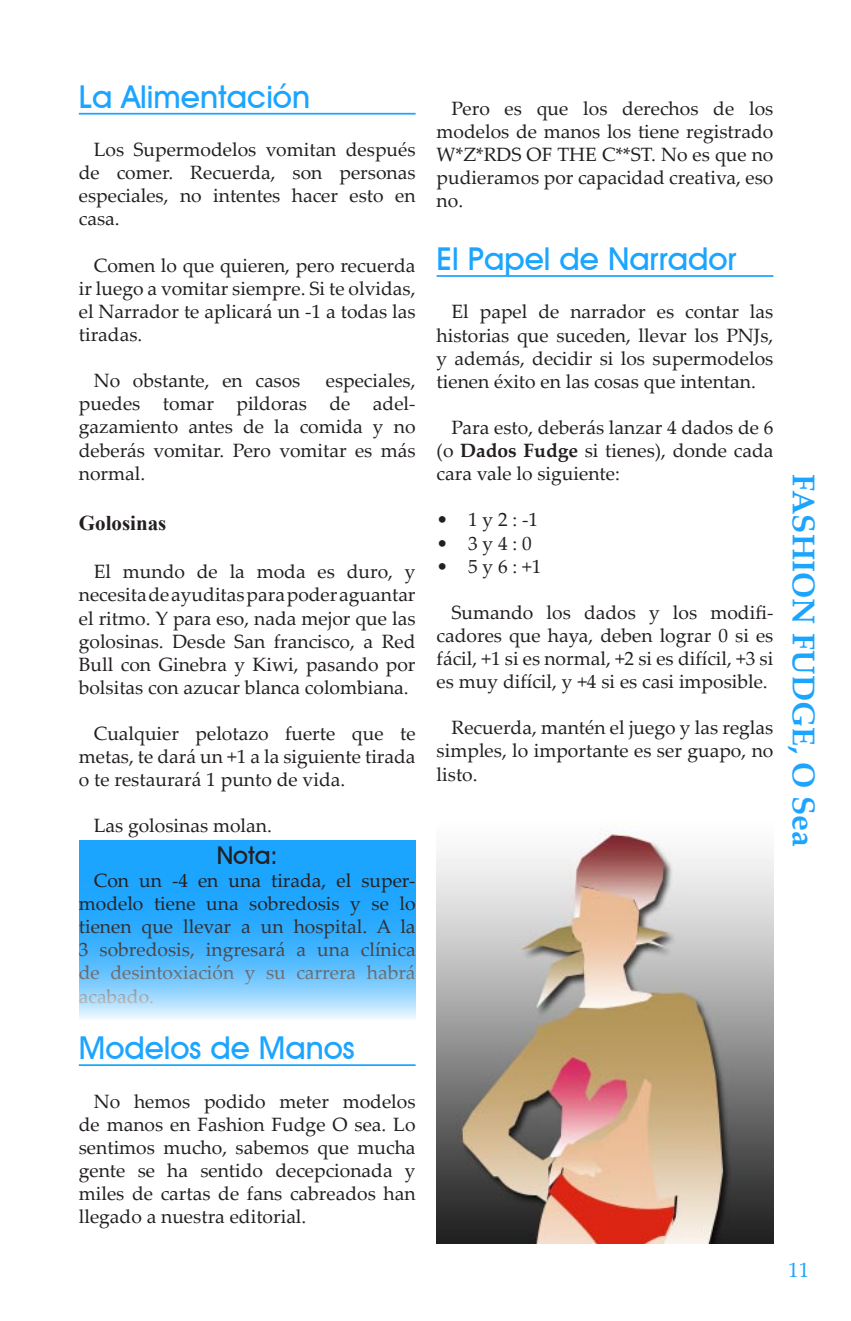
<style>
.page{position:relative;width:851px;height:1321px;background:#fff}
.page>*{position:absolute;margin:0;border:0;box-sizing:border-box;transform-origin:0 0}
.t1{font:700 31.5px "Decker";color:#1ca5ff}
.t2{font:700 31.5px "Palatino Linotype";color:#1ca5ff}
.t3{font:700 24.5px "Decker";color:#231f20}
.t4{font:700 21px "Times New Roman";color:#231f20}
.t5{font:21px "Palatino Linotype";color:#1ca5ff}
.t6{font:19.25px/23.1px "Palatino Linotype";color:#231f20;text-align:justify}
.s1{font-weight:700}
</style>
<div class="page">
<hr style="left:79px;top:113px;width:336px;height:2px;background:#1ca5ff">
<hr style="left:79px;top:1064px;width:336px;height:2px;background:#1ca5ff">
<hr style="left:436px;top:275px;width:337px;height:2px;background:#1ca5ff">
<svg style="left:79px;top:840px;width:336px;height:179px"></svg>
<img style="left:436px;top:829px;width:337px;height:414px">
<h1 class="t1" style="left:79px;top:78px;width:233px">La Alimentación</h1>
<p class="t6" style="left:79px;top:137px;width:338px;text-indent:15px">Los Supermodelos vomitan después de comer. Recuerda, son personas especiales, no intentes hacer esto en casa.</p>
<p class="t6" style="left:79px;top:253px;width:338px;text-indent:15px">Comen lo que quieren, pero recuerda ir luego a vomitar siempre. Si te olvidas, el Narrador te aplicará un -1 a todas las tiradas.</p>
<p class="t6" style="left:94px;top:368px;width:208px">No obstante, en casos</p>
<p class="t6" style="left:79px;top:368px;width:338px;text-indent:247px">especiales, puedes tomar pildoras de adel&shy;gazamiento antes de la comida y no deberás vomitar. Pero vomitar es más normal.</p>
<p class="t4" style="left:79px;top:508px;width:89px">Golosinas</p>
<p class="t6" style="left:79px;top:559px;width:338px;text-indent:15px">El mundo de la moda es duro, y necesita de ayuditas para poder aguantar el ritmo. Y para eso, nada mejor que las golosinas. Desde San francisco, a Red Bull con Ginebra y Kiwi, pasando por bolsitas con azucar blanca colombiana.</p>
<p class="t6" style="left:79px;top:721px;width:338px;text-indent:15px">Cualquier pelotazo fuerte que te metas, te dará un +1 a la siguiente tirada o te restaurará 1 punto de vida.</p>
<p class="t6" style="left:94px;top:814px;width:180px">Las golosinas molan.</p>
<p class="t3" style="left:217px;top:840px;width:63px">Nota:</p>
<p class="t6" style="left:79px;top:868px;width:338px;text-indent:15px">Con un -4 en una tirada, el super&shy;modelo tiene una sobredosis y se lo tienen que llevar a un hospital. A la 3 sobredosis, ingresará a una clínica de desintoxiación y su carrera habrá acabado.</p>
<h1 class="t1" style="left:79px;top:1029px;width:277px">Modelos de Manos</h1>
<p class="t6" style="left:79px;top:1089px;width:338px;text-indent:15px">No hemos podido meter modelos de manos en Fashion Fudge O sea. Lo sentimos mucho, sabemos que mucha gente se ha sentido decepcionada y miles de cartas de fans cabreados han llegado a nuestra editorial.</p>
<p class="t6" style="left:436px;top:96px;width:338px;text-indent:15px">Pero es que los derechos de los modelos de manos los tiene registrado W*Z*RDS OF THE C**ST. No es que no pudieramos por capacidad creativa, eso no.</p>
<h1 class="t1" style="left:436px;top:240px;width:301px">El Papel de Narrador</h1>
<p class="t6" style="left:436px;top:300px;width:338px;text-indent:15px">El papel de narrador es contar las historias que suceden, llevar los PNJs, y además, decidir si los supermodelos tienen éxito en las cosas que intentan.</p>
<p class="t6" style="left:436px;top:415px;width:338px;text-indent:15px">Para esto, deberás lanzar 4 dados de 6 (o <span class="s1">Dados Fudge</span> si tienes), donde cada cara vale lo siguiente:</p>
<p class="t6" style="left:436px;top:507px;width:103px">• 1 y 2 : -1</p>
<p class="t6" style="left:436px;top:531px;width:97px">• 3 y 4 : 0</p>
<p class="t6" style="left:436px;top:554px;width:106px">• 5 y 6 : +1</p>
<p class="t6" style="left:436px;top:600px;width:338px;text-indent:15px">Sumando los dados y los modifi&shy;cadores que haya, deben lograr 0 si es fácil, +1 si es normal, +2 si es difícil, +3 si es muy difícil, y +4 si es casi imposible.</p>
<p class="t6" style="left:436px;top:715px;width:338px;text-indent:15px">Recuerda, mantén el juego y las reglas simples, lo importante es ser guapo, no listo.</p>
<h1 class="t2" style="left:825px;top:474px;width:374px;rotate:90deg">FASHION FUDGE, O Sea</h1>
<p class="t5" style="left:788px;top:1255px;width:22px">11</p>
</div>
